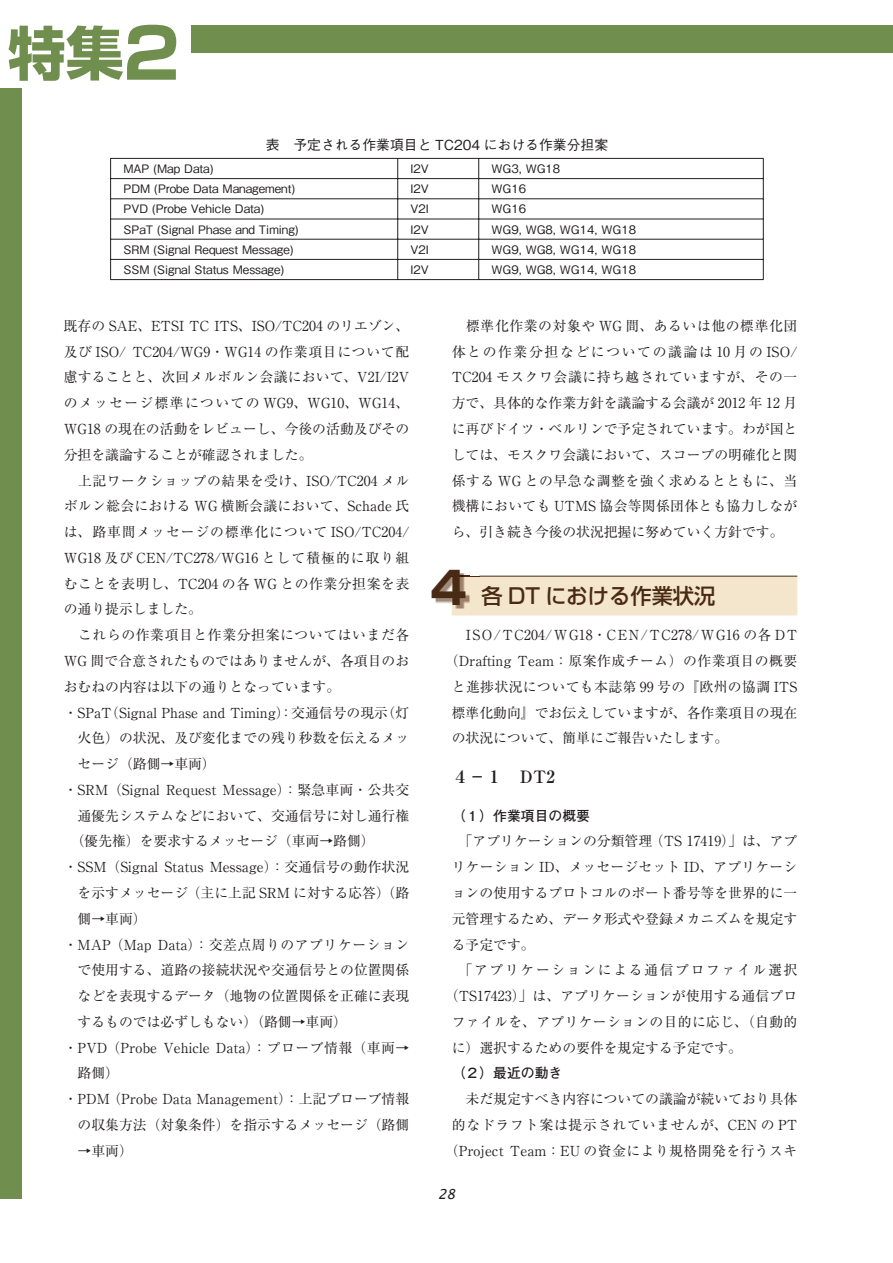
<style>
.page{position:relative;width:893px;height:1263px;background:#fff}
.page>*{position:absolute;margin:0;border:0;box-sizing:border-box;transform-origin:0 0}
.t1{font:69.15px "Shin Go Pro Bold 90 pv RKSJ H";color:#708e4e}
.t2{font:44.7px "Shin Go Pro Bold 90 pv RKSJ H";color:#492a14}
.t3{font:21.3px "Shin Go Pro Medium 90 pv RKSJ H";color:#492a14}
.t4{font:16.95px "Ryumin Pro Bold 90 pv RKSJ H";color:#231f20}
.t5{font:13.8px/25.8px "Ryumin Pro Regular 90 pv RKSJ H";color:#231f20;text-align:justify}
.t6{font:13.8px "Ryumin Pro Regular 90 pv RKSJ H";letter-spacing:.035em;color:#231f20}
.t7{font:13.8px "Ryumin Pro Regular 90 pv RKSJ H";letter-spacing:.04em;color:#231f20}
.t8{font:13.8px "Ryumin Pro Regular 90 pv RKSJ H";letter-spacing:.025em;color:#231f20}
.t9{font:13.8px "Ryumin Pro Regular 90 pv RKSJ H";letter-spacing:.065em;color:#231f20}
.t10{font:13.8px "Ryumin Pro Regular 90 pv RKSJ H";letter-spacing:.095em;color:#231f20}
.t11{font:13.8px "Ryumin Pro Regular 90 pv RKSJ H";letter-spacing:.03em;color:#231f20}
.t12{font:13.8px "Gothic BBB Pro Medium 90 pv RKSJ H";color:#231f20}
.t13{font:13.8px "Ryumin Pro Regular 90 pv RKSJ H";letter-spacing:.045em;color:#231f20}
.t14{font:13.8px "Ryumin Pro Regular 90 pv RKSJ H";letter-spacing:.12em;color:#231f20}
.t15{font:13.8px "Futo Go B101 Pro Bold 90 pv RKSJ H";color:#231f20}
.t16{font:italic 13.8px "Lucida Sans";color:#231f20}
.t17{font:11.7px "Gothic BBB Pro Medium 90 pv RKSJ H";color:#231f20}
</style>
<div class="page">
<svg style="left:9px;top:26px;width:114px;height:55px"></svg>
<div style="left:193px;top:26px;width:700px;height:27px;background:#708e4e"></div>
<div style="left:0;top:89px;width:21px;height:1110px;background:#708e4e"></div>
<img style="left:436px;top:573px;width:33px;height:35px">
<div style="left:452px;top:576px;width:345px;height:39px;background:#f4e5cd"></div>
<hr style="left:110px;top:158px;width:288px;height:1px;background:#231f20">
<hr style="left:398px;top:158px;width:81px;height:1px;background:#231f20">
<hr style="left:479px;top:158px;width:284px;height:1px;background:#231f20">
<hr style="left:110px;top:178px;width:288px;height:1px;background:#231f20">
<hr style="left:398px;top:178px;width:81px;height:1px;background:#231f20">
<hr style="left:479px;top:178px;width:284px;height:1px;background:#231f20">
<hr style="left:110px;top:199px;width:288px;height:1px;background:#231f20">
<hr style="left:398px;top:199px;width:81px;height:1px;background:#231f20">
<hr style="left:479px;top:199px;width:284px;height:1px;background:#231f20">
<hr style="left:110px;top:219px;width:288px;height:1px;background:#231f20">
<hr style="left:398px;top:219px;width:81px;height:1px;background:#231f20">
<hr style="left:479px;top:219px;width:284px;height:1px;background:#231f20">
<hr style="left:110px;top:239px;width:288px;height:1px;background:#231f20">
<hr style="left:398px;top:239px;width:81px;height:1px;background:#231f20">
<hr style="left:479px;top:239px;width:284px;height:1px;background:#231f20">
<hr style="left:110px;top:259px;width:288px;height:1px;background:#231f20">
<svg style="left:110px;top:159px;width:1px;height:120px"></svg>
<hr style="left:398px;top:259px;width:81px;height:1px;background:#231f20">
<svg style="left:397px;top:159px;width:1px;height:120px"></svg>
<hr style="left:479px;top:259px;width:284px;height:1px;background:#231f20">
<svg style="left:478px;top:159px;width:1px;height:120px"></svg>
<svg style="left:763px;top:159px;width:1px;height:120px"></svg>
<hr style="left:110px;top:279px;width:369px;height:1px;background:#231f20">
<hr style="left:479px;top:279px;width:284px;height:1px;background:#231f20">
<h1 class="t1" style="left:117px;top:28px;width:71px">２</h1>
<p class="t12" style="left:266px;top:140px;width:344px">表　予定される作業項目と TC204 における作業分担案</p>
<p class="t17" style="left:123px;top:164px;width:92px">MAP (Map Data)</p>
<p class="t17" style="left:410px;top:164px;width:20px">I2V</p>
<p class="t17" style="left:491px;top:164px;width:70px">WG3, WG18</p>
<p class="t17" style="left:123px;top:184px;width:173px">PDM (Probe Data Management)</p>
<p class="t17" style="left:410px;top:184px;width:20px">I2V</p>
<p class="t17" style="left:491px;top:184px;width:36px">WG16</p>
<p class="t17" style="left:123px;top:205px;width:142px">PVD (Probe Vehicle Data)</p>
<p class="t17" style="left:410px;top:205px;width:20px">V2I</p>
<p class="t17" style="left:491px;top:205px;width:36px">WG16</p>
<p class="t17" style="left:123px;top:225px;width:177px">SPaT (Signal Phase and Timing)</p>
<p class="t17" style="left:410px;top:225px;width:20px">I2V</p>
<p class="t17" style="left:491px;top:225px;width:146px">WG9, WG8, WG14, WG18</p>
<p class="t17" style="left:123px;top:245px;width:172px">SRM (Signal Request Message)</p>
<p class="t17" style="left:410px;top:245px;width:20px">V2I</p>
<p class="t17" style="left:491px;top:245px;width:146px">WG9, WG8, WG14, WG18</p>
<p class="t17" style="left:123px;top:265px;width:162px">SSM (Signal Status Message)</p>
<p class="t17" style="left:410px;top:265px;width:20px">I2V</p>
<p class="t17" style="left:491px;top:265px;width:146px">WG9, WG8, WG14, WG18</p>
<p class="t5" style="left:64px;top:315px;width:347px">既存の SAE、ETSI TC ITS、ISO/TC204 のリエゾン、</p>
<p class="t5" style="left:64px;top:340px;width:347px">及び ISO/ TC204/WG9・WG14 の作業項目について配</p>
<p class="t5" style="left:64px;top:366px;width:347px">慮することと、次回メルボルン会議において、V2I/I2V</p>
<p class="t10" style="left:64px;top:398px;width:347px">のメッセージ標準についての WG9、WG10、WG14、</p>
<p class="t5" style="left:64px;top:418px;width:347px">WG18 の現在の活動をレビューし、今後の活動及びその</p>
<p class="t5" style="left:64px;top:443px;width:250px">分担を議論することが確認されました。</p>
<p class="t6" style="left:64px;top:475px;width:347px">　上記ワークショップの結果を受け、ISO/TC204 メル</p>
<p class="t8" style="left:64px;top:501px;width:347px">ボルン総会における WG 横断会議において、Schade 氏</p>
<p class="t9" style="left:64px;top:527px;width:347px">は、路車間メッセージの標準化について ISO/TC204/</p>
<p class="t5" style="left:64px;top:547px;width:347px">WG18 及び CEN/TC278/WG16 として積極的に取り組</p>
<p class="t7" style="left:64px;top:578px;width:347px">むことを表明し、TC204 の各 WG との作業分担案を表</p>
<p class="t5" style="left:64px;top:598px;width:140px">の通り提示しました。</p>
<p class="t13" style="left:64px;top:630px;width:347px">　これらの作業項目と作業分担案についてはいまだ各</p>
<p class="t5" style="left:64px;top:650px;width:347px">WG 間で合意されたものではありませんが、各項目のお</p>
<p class="t5" style="left:64px;top:675px;width:278px">おむねの内容は以下の通りとなっています。</p>
<p class="t5" style="left:64px;top:701px;width:347px">・SPaT（Signal Phase and Timing）：交通信号の現示（灯</p>
<p class="t5" style="left:78px;top:727px;width:333px">火色）の状況、及び変化までの残り秒数を伝えるメッ</p>
<p class="t5" style="left:78px;top:753px;width:140px">セージ（路側→車両）</p>
<p class="t5" style="left:64px;top:779px;width:347px">・SRM（Signal Request Message）：緊急車両・公共交</p>
<p class="t5" style="left:78px;top:804px;width:333px">通優先システムなどにおいて、交通信号に対し通行権</p>
<p class="t5" style="left:71px;top:830px;width:306px">（優先権）を要求するメッセージ（車両→路側）</p>
<p class="t5" style="left:64px;top:856px;width:347px">・SSM（Signal Status Message）：交通信号の動作状況</p>
<p class="t5" style="left:78px;top:882px;width:333px">を示すメッセージ（主に上記 SRM に対する応答）（路</p>
<p class="t5" style="left:78px;top:907px;width:71px">側→車両）</p>
<p class="t7" style="left:64px;top:939px;width:347px">・MAP （Map Data）：交差点周りのアプリケーション</p>
<p class="t5" style="left:78px;top:959px;width:333px">で使用する、道路の接続状況や交通信号との位置関係</p>
<p class="t5" style="left:78px;top:985px;width:333px">などを表現するデータ（地物の位置関係を正確に表現</p>
<p class="t5" style="left:78px;top:1011px;width:271px">するものでは必ずしもない）（路側→車両）</p>
<p class="t5" style="left:64px;top:1036px;width:347px">・PVD （Probe Vehicle Data）：プローブ情報（車両→</p>
<p class="t5" style="left:78px;top:1062px;width:43px">路側）</p>
<p class="t5" style="left:64px;top:1088px;width:347px">・PDM （Probe Data Management）：上記プローブ情報</p>
<p class="t5" style="left:78px;top:1114px;width:333px">の収集方法（対象条件）を指示するメッセージ（路側</p>
<p class="t5" style="left:78px;top:1139px;width:57px">→車両）</p>
<p class="t5" style="left:452px;top:315px;width:347px">　標準化作業の対象や WG 間、あるいは他の標準化団体との作業分担などについての議論は 10 月の ISO/ TC204 モスクワ会議に持ち越されていますが、その一方で、具体的な作業方針を議論する会議が 2012 年 12 月に再びドイツ・ベルリンで予定されています。わが国としては、モスクワ会議において、スコープの明確化と関係する WG との早急な調整を強く求めるとともに、当機構においても UTMS 協会等関係団体とも協力しながら、引き続き今後の状況把握に努めていく方針です。</p>
<h2 class="t2" style="left:431px;top:571px;width:38px">4</h2>
<h3 class="t3" style="left:482px;top:588px;width:235px">各 DT における作業状況</h3>
<p class="t5" style="left:452px;top:624px;width:347px">　ISO/TC204/WG18・CEN/TC278/WG16 の各 DT</p>
<p class="t6" style="left:445px;top:656px;width:354px">（Drafting Team：原案作成チーム）の作業項目の概要</p>
<p class="t11" style="left:452px;top:681px;width:347px">と進捗状況についても本誌第 99 号の『欧州の協調 ITS</p>
<p class="t5" style="left:452px;top:701px;width:347px">標準化動向』でお伝えしていますが、各作業項目の現在</p>
<p class="t5" style="left:452px;top:727px;width:278px">の状況について、簡単にご報告いたします。</p>
<p class="t4" style="left:452px;top:770px;width:105px">４－１　DT2</p>
<p class="t15" style="left:452px;top:810px;width:140px">（１）作業項目の概要</p>
<p class="t5" style="left:452px;top:830px;width:347px">　「アプリケーションの分類管理 （TS 17419）」は、アプ</p>
<p class="t5" style="left:452px;top:856px;width:347px">リケーション ID、メッセージセット ID、アプリケーシ</p>
<p class="t5" style="left:452px;top:882px;width:347px">ョンの使用するプロトコルのポート番号等を世界的に一</p>
<p class="t5" style="left:452px;top:907px;width:347px">元管理するため、データ形式や登録メカニズムを規定す</p>
<p class="t5" style="left:452px;top:933px;width:84px">る予定です。</p>
<p class="t14" style="left:459px;top:965px;width:340px">「アプリケーションによる通信プロファイル選択</p>
<p class="t5" style="left:445px;top:985px;width:354px">（TS17423）」は、アプリケーションが使用する通信プロ</p>
<p class="t8" style="left:452px;top:1016px;width:347px">ファイルを、アプリケーションの目的に応じ、（自動的</p>
<p class="t5" style="left:452px;top:1036px;width:292px">に）選択するための要件を規定する予定です。</p>
<p class="t15" style="left:452px;top:1068px;width:112px">（２）最近の動き</p>
<p class="t5" style="left:445px;top:1088px;width:354px;text-align:center">　未だ規定すべき内容についての議論が続いており具体的なドラフト案は提示されていませんが、CEN の PT（Project Team：EU の資金により規格開発を行うスキ</p>
<p class="t16" style="left:438px;top:1186px;width:19px">28</p>
</div>
